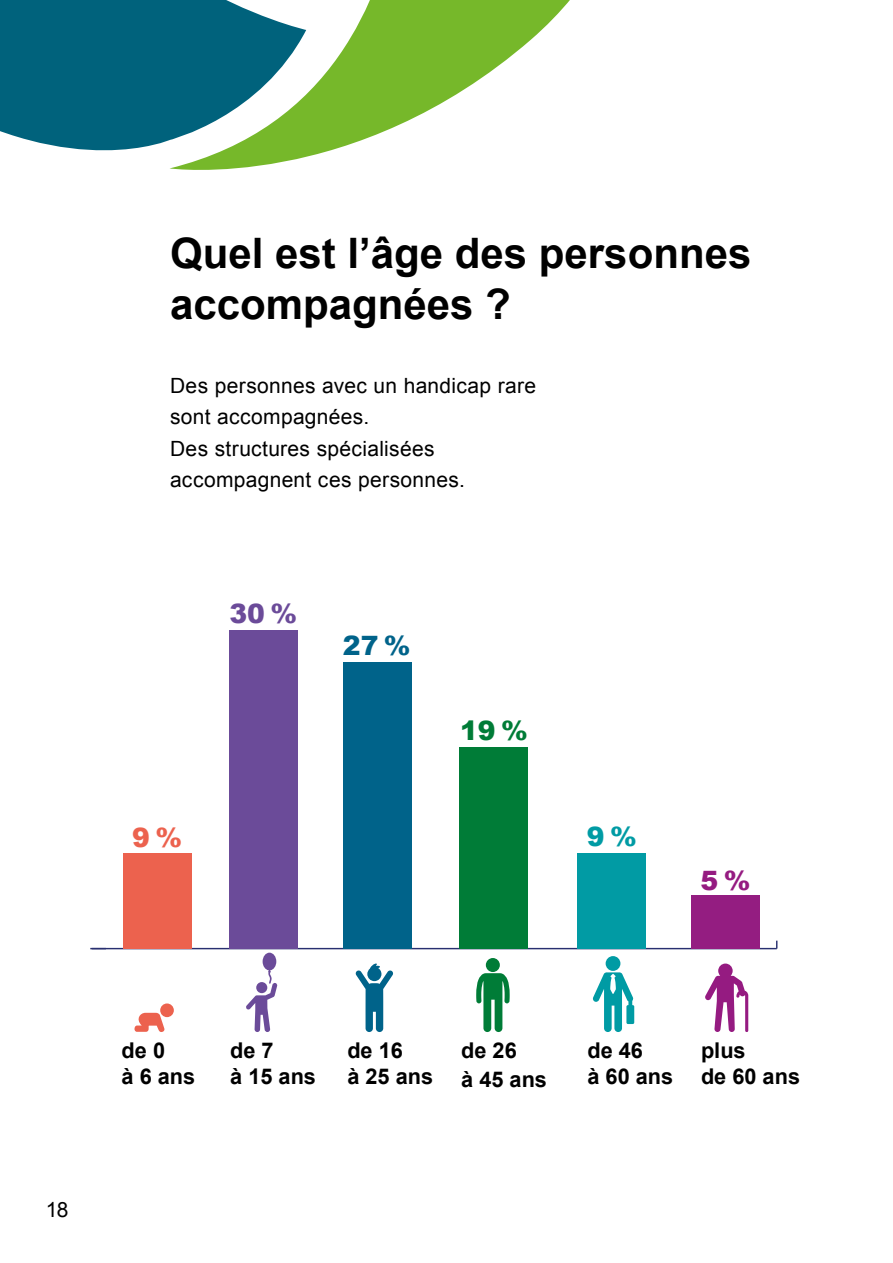
<style>
.page{position:relative;width:893px;height:1263px;background:#fff}
.page>*{position:absolute;margin:0;border:0;box-sizing:border-box;transform-origin:0 0}
.Titre_H1{font:700 42px/50.4px "Arial";color:#000}
.t1{font:900 26.7px "Arial";color:#6b4b99}
.t2{font:900 26.7px "Arial";color:#00638a}
.t3{font:900 26.7px "Arial";color:#007c37}
.t4{font:900 26.7px "Arial";color:#ec624e}
.t5{font:900 26.7px "Arial";color:#009ba4}
.t6{font:900 26.7px "Arial";color:#951b81}
.t7{font:700 21.75px/26.1px "Arial";color:#000}
.Texte_courant{font:21px/31.5px "Arial";letter-spacing:.015em;color:#000}
</style>
<div class="page">
<div style="left:0;top:0;width:170px;height:151px;background:#00627c"></div>
<svg style="left:170px;top:0;width:400px;height:170px"></svg>
<svg style="left:705px;top:963px;width:43px;height:69px"></svg>
<svg style="left:134px;top:1013px;width:31px;height:19px"></svg>
<div style="left:160px;top:1003px;width:14px;height:14px;background:#ec624e;border-radius:50%"></div>
<svg style="left:355px;top:963px;width:38px;height:69px"></svg>
<svg style="left:246px;top:953px;width:31px;height:79px"></svg>
<div style="left:606px;top:956px;width:14px;height:15px;background:#009ba4;border-radius:50%"></div>
<svg style="left:592px;top:972px;width:42px;height:60px"></svg>
<svg style="left:476px;top:958px;width:34px;height:74px"></svg>
<hr style="left:91px;top:948px;width:686px;height:1px;background:#293070">
<div style="left:691px;top:895px;width:68px;height:53px;background:#941d81"></div>
<div style="left:578px;top:853px;width:68px;height:95px;background:#019ba4"></div>
<div style="left:460px;top:747px;width:68px;height:201px;background:#007c37"></div>
<div style="left:343px;top:662px;width:69px;height:286px;background:#00638a"></div>
<div style="left:230px;top:630px;width:68px;height:318px;background:#6b4b99"></div>
<div style="left:123px;top:853px;width:69px;height:95px;background:#ec624e"></div>
<h1 class="Titre_H1" style="left:170px;top:230px;width:583px">Quel est l’âge des personnes accompagnées ?</h1>
<p class="Texte_courant" style="left:170px;top:370px;width:367px">Des personnes avec un handicap rare sont accompagnées.</p>
<p class="Texte_courant" style="left:170px;top:433px;width:296px">Des structures spécialisées accompagnent ces personnes.</p>
<p class="t1" style="left:229px;top:594px;width:69px">30 %</p>
<p class="t2" style="left:343px;top:626px;width:69px">27 %</p>
<p class="t4" style="left:132px;top:818px;width:51px">9 %</p>
<p class="t3" style="left:460px;top:711px;width:69px">19 %</p>
<p class="t5" style="left:587px;top:817px;width:51px">9 %</p>
<p class="t6" style="left:701px;top:861px;width:51px">5 %</p>
<p class="Texte_courant" style="left:46px;top:1194px;width:24px">18</p>
<p class="t7" style="left:122px;top:1038px;width:75px">de 0<br>à 6 ans</p>
<p class="t7" style="left:230px;top:1038px;width:87px">de 7<br>à 15 ans</p>
<p class="t7" style="left:347px;top:1038px;width:87px">de 16<br>à 25 ans</p>
<p class="t7" style="left:461px;top:1036px;width:87px;line-height:29px">de 26<br>à 45 ans</p>
<p class="t7" style="left:587px;top:1038px;width:87px">de 46<br>à 60 ans</p>
<p class="t7" style="left:701px;top:1038px;width:101px">plus<br>de 60 ans</p>
</div>
